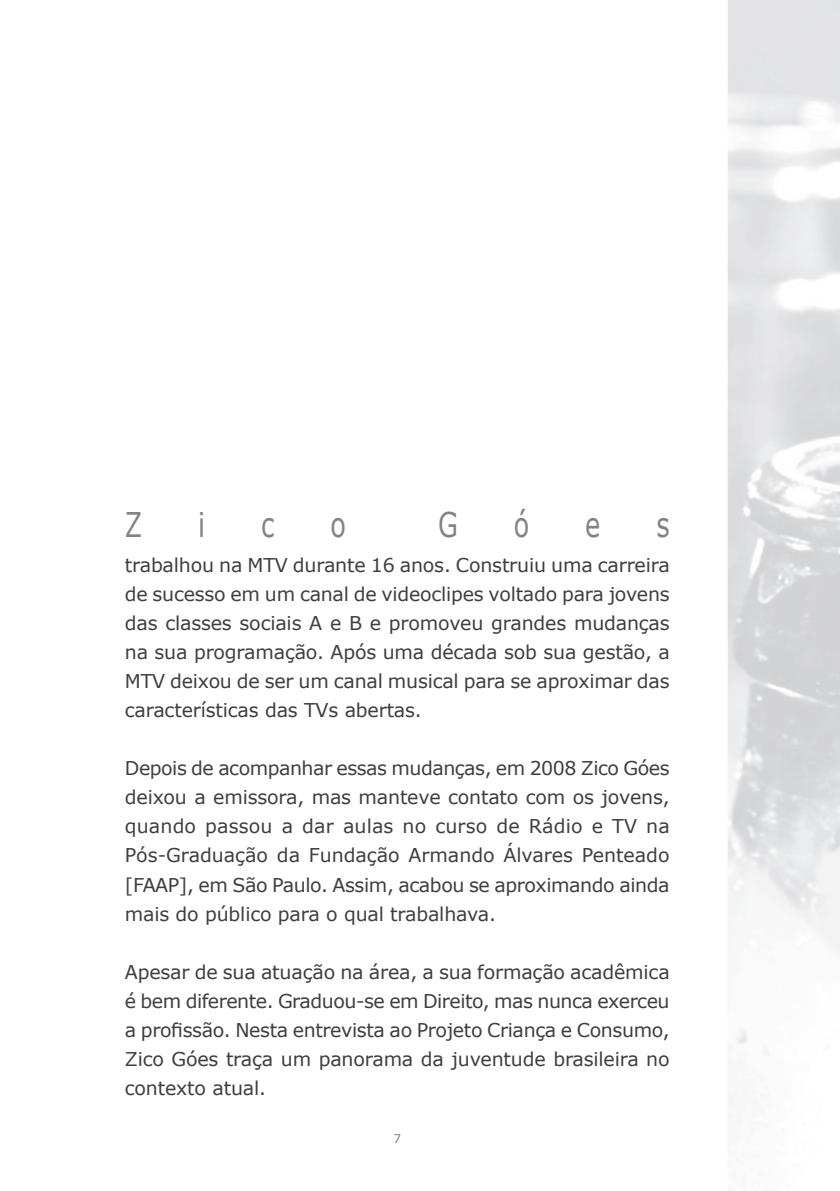
<style>
.page{position:relative;width:840px;height:1191px;background:#fff}
.page>*{position:absolute;margin:0;border:0;box-sizing:border-box;transform-origin:0 0}
.Texto_apresentaçao{font:34px "Verdana";color:#808285;scale:.75 1}
.Texto_apresentaçao-2{font:19px/29px "Verdana";letter-spacing:-.01em;color:#3e3e3f;text-align:justify}
.Titulo_1{font:12px "Verdana";color:#808285}
</style>
<div class="page">
<svg style="left:727px;top:0;width:112px;height:1124px"></svg>
<p class="Texto_apresentaçao" style="left:125px;top:503px;width:25px">Z</p>
<p class="Texto_apresentaçao" style="left:198px;top:503px;width:11px">i</p>
<p class="Texto_apresentaçao" style="left:261px;top:503px;width:19px">c</p>
<p class="Texto_apresentaçao" style="left:330px;top:503px;width:22px">o</p>
<p class="Texto_apresentaçao" style="left:438px;top:503px;width:28px">G</p>
<p class="Texto_apresentaçao" style="left:513px;top:503px;width:22px">ó</p>
<p class="Texto_apresentaçao" style="left:585px;top:503px;width:22px">e</p>
<p class="Texto_apresentaçao" style="left:656px;top:503px;width:19px">s</p>
<p class="Texto_apresentaçao-2" style="left:125px;top:550px;width:546px">trabalhou na MTV durante 16 anos. Construiu uma carreira de sucesso em um canal de videoclipes voltado para jovens das classes sociais A e B e promoveu grandes mudanças na sua programação. Após uma década sob sua gestão, a MTV deixou de ser um canal musical para se aproximar das características das TVs abertas.</p>
<p class="Texto_apresentaçao-2" style="left:125px;top:753px;width:546px">Depois de acompanhar essas mudanças, em 2008 Zico Góes deixou a emissora, mas manteve contato com os jovens, quando passou a dar aulas no curso de Rádio e TV na Pós-Graduação da Fundação Armando Álvares Penteado [FAAP], em São Paulo. Assim, acabou se aproximando ainda mais do público para o qual trabalhava.</p>
<p class="Texto_apresentaçao-2" style="left:125px;top:956px;width:546px">Apesar de sua atuação na área, a sua formação acadêmica é bem diferente. Graduou-se em Direito, mas nunca exerceu a profissão. Nesta entrevista ao Projeto Criança e Consumo, Zico Góes traça um panorama da juventude brasileira no contexto atual.</p>
<p class="Titulo_1" style="left:393px;top:1131px;width:9px">7</p>
</div>
